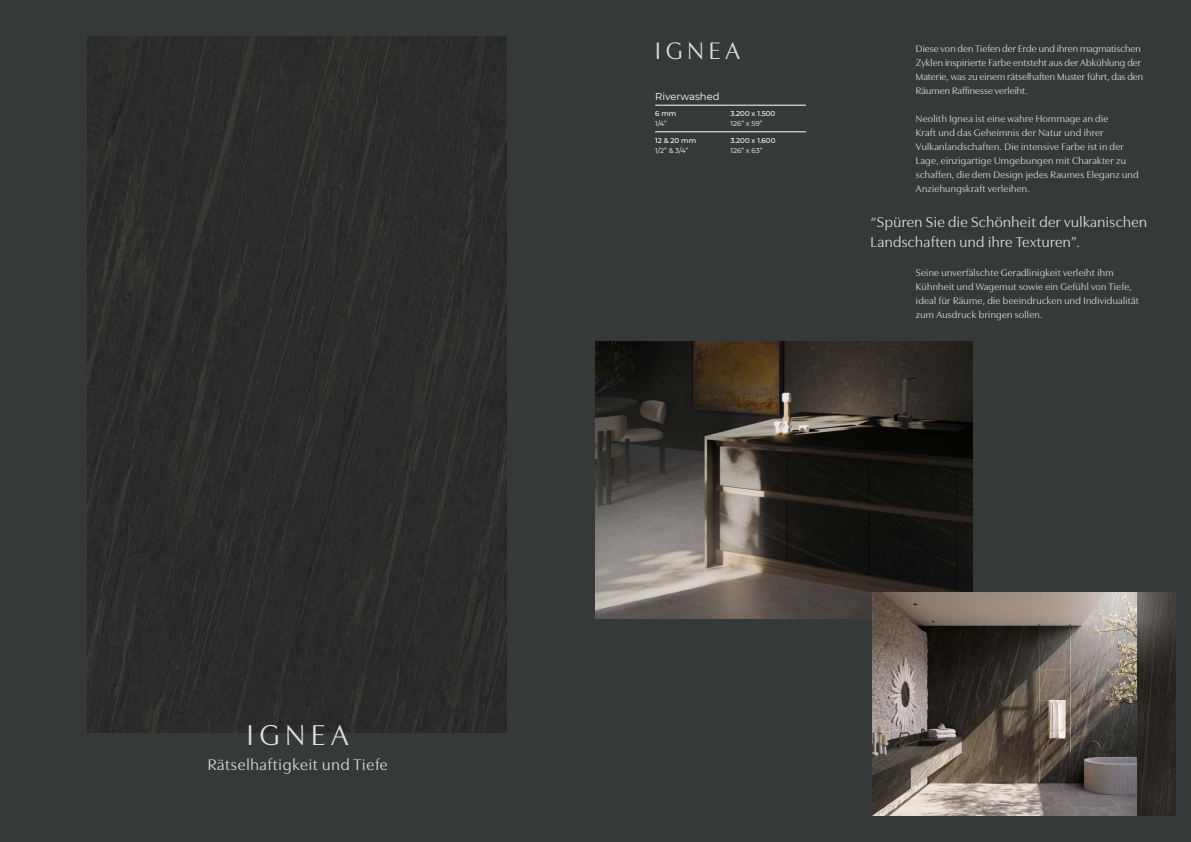
<style>
.page{position:relative;width:1191px;height:842px;background:#36393a}
.page>*{position:absolute;margin:0;border:0;box-sizing:border-box;transform-origin:0 0}
.t1{font:30px "Utile Display";letter-spacing:.2em;color:#e2e0dc}
.t2{font:25px "Utile Display";letter-spacing:.2em;color:#e2e0dc}
.Texto_Español{font:16px "Utile Display";letter-spacing:.05em;color:#e2e0dc}
.Texto_Español-2{font:15px/20px "Utile Display";letter-spacing:.03em;color:#e2e0dc}
.t3{font:10px/14px "Utile Display";letter-spacing:.03em;color:#e2e0dc}
.t4{font:10px/14px "Utile Display";letter-spacing:.01em;color:#e2e0dc}
.t5{font:10px "Montserrat";color:#fff}
.t6{font:500 7.1px "Montserrat";color:#fff}
.t7{font:7.1px "Montserrat";color:#fff}
</style>
<div class="page">
<hr style="left:655px;top:132px;width:151px;height:1px;background:#fff">
<hr style="left:655px;top:105px;width:151px;height:1px;background:#fff">
<div style="left:88px;top:36px;width:418px;height:697px;background:#2b2b2b"></div>
<img style="left:595px;top:341px;width:377px;height:278px">
<img style="left:872px;top:592px;width:303px;height:224px">
<p class="t1" style="left:247px;top:711px;width:103px">IGNEA</p>
<p class="Texto_Español" style="left:208px;top:752px;width:182px">Rätselhaftigkeit und Tiefe</p>
<p class="t2" style="left:655px;top:31px;width:86px">IGNEA</p>
<p class="t5" style="left:655px;top:90px;width:66px">Riverwashed</p>
<p class="t6" style="left:655px;top:108px;width:23px">6 mm</p>
<p class="t7" style="left:655px;top:118px;width:13px">1/4”</p>
<p class="t6" style="left:655px;top:135px;width:43px">12 &amp; 20 mm</p>
<p class="t7" style="left:655px;top:145px;width:35px">1/2” &amp; 3/4”</p>
<p class="t6" style="left:730px;top:108px;width:46px">3.200 x 1.500</p>
<p class="t7" style="left:730px;top:118px;width:34px">126” x 59”</p>
<p class="t6" style="left:730px;top:135px;width:46px">3.200 x 1.600</p>
<p class="t7" style="left:730px;top:145px;width:34px">126” x 63”</p>
<p class="t4" style="left:916px;top:40px;width:229px">Diese von den Tiefen der Erde und ihren magmatischen Zyklen inspirierte Farbe entsteht aus der Abkühlung der Materie, was zu einem rätselhaften Muster führt, das den Räumen Raffinesse verleiht.</p>
<p class="t3" style="left:916px;top:110px;width:224px">Neolith Ignea ist eine wahre Hommage an die<br>Kraft und das Geheimnis der Natur und ihrer Vulkanlandschaften. Die intensive Farbe ist in der Lage, einzigartige Umgebungen mit Charakter zu schaffen, die dem Design jedes Raumes Eleganz und Anziehungskraft verleihen.</p>
<p class="Texto_Español-2" style="left:870px;top:211px;width:278px">“Spüren Sie die Schönheit der vulkanischen<br>Landschaften und ihre Texturen”.</p>
<p class="t3" style="left:916px;top:264px;width:224px">Seine unverfälschte Geradlinigkeit verleiht ihm Kühnheit und Wagemut sowie ein Gefühl von Tiefe, ideal für Räume, die beeindrucken und Individualität zum Ausdruck bringen sollen.</p>
</div>
